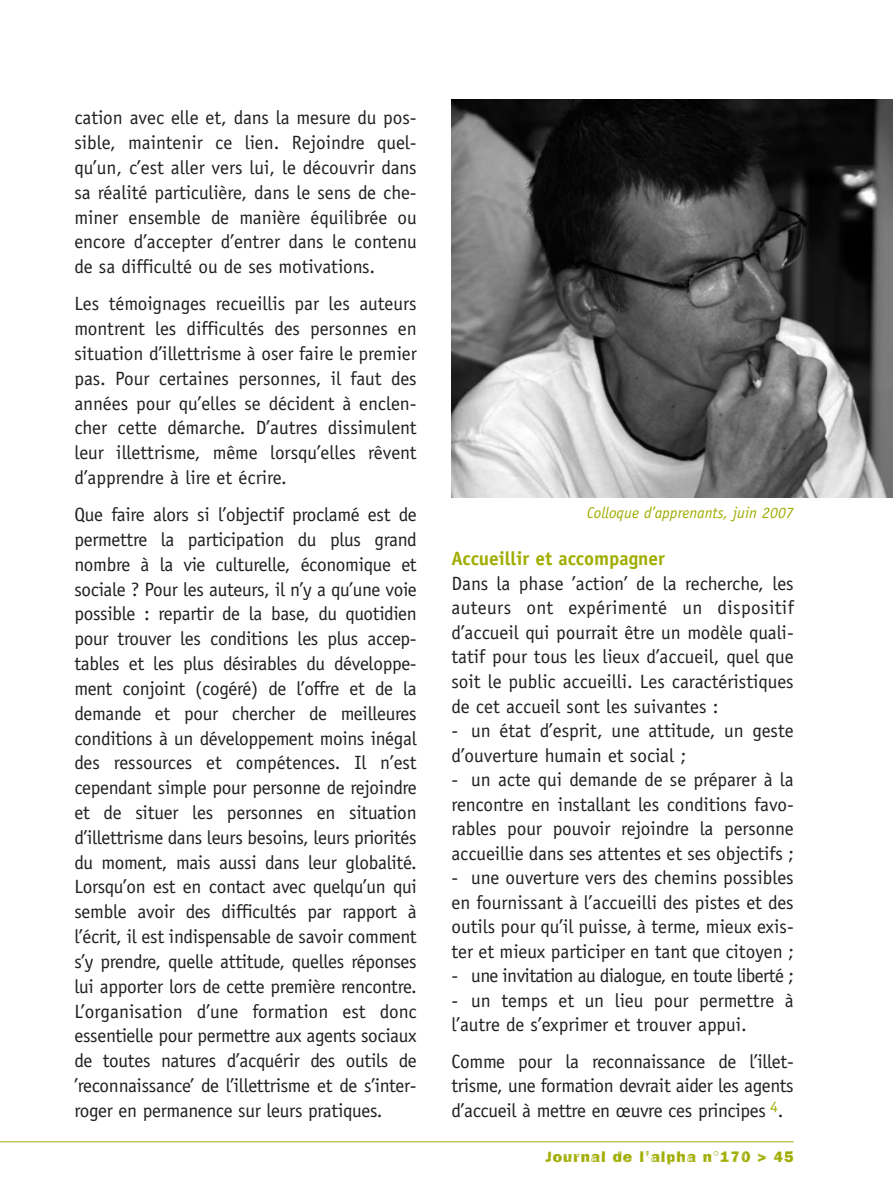
<style>
.page{position:relative;width:893px;height:1191px;background:#fff}
.page>*{position:absolute;margin:0;border:0;box-sizing:border-box;transform-origin:0 0}
.t1{font:19.25px/24.8px "Officina Sans Std";letter-spacing:-.005em;color:#231f20;text-align:justify}
.t2{font:19.25px "Officina Sans Std";letter-spacing:-.03em;color:#231f20}
.t3{font:700 19.25px "Officina Sans Std";color:#a0ad00}
.t4{font:italic 15.75px "Officina Sans Std";color:#a0ad00}
.t5{font:15.75px "Frankie";letter-spacing:.06em;color:#a0ad00}
</style>
<div class="page">
<img style="left:451px;top:99px;width:442px;height:398px">
<hr style="left:0;top:1141px;width:794px;height:1px;background:#a0ad00">
<p class="t1" style="left:74px;top:107px;width:344px">cation avec elle et, dans la mesure du pos&shy;sible, maintenir ce lien. Rejoindre quel&shy;qu’un, c’est aller vers lui, le découvrir dans sa réalité particulière, dans le sens de che&shy;miner ensemble de manière équilibrée ou encore d’accepter d’entrer dans le contenu de sa difficulté ou de ses motivations.</p>
<p class="t1" style="left:74px;top:293px;width:344px">Les témoignages recueillis par les auteurs montrent les difficultés des personnes en situation d’illettrisme à oser faire le premier pas. Pour certaines personnes, il faut des années pour qu’elles se décident à enclen&shy;cher cette démarche. D’autres dissimulent leur illettrisme, même lorsqu’elles rêvent d’apprendre à lire et écrire.</p>
<p class="t1" style="left:74px;top:504px;width:344px">Que faire alors si l’objectif proclamé est de permettre la participation du plus grand nombre à la vie culturelle, économique et sociale ? Pour les auteurs, il n’y a qu’une voie possible : repartir de la base, du quotidien pour trouver les conditions les plus accep&shy;tables et les plus désirables du développe&shy;ment conjoint (cogéré) de l’offre et de la demande et pour chercher de meilleures conditions à un développement moins inégal des ressources et compétences. Il n’est cependant simple pour personne de rejoindre et de situer les personnes en situation d’illettrisme dans leurs besoins, leurs priorités du moment, mais aussi dans leur globalité.<br>Lorsqu’on est en contact avec quelqu’un qui semble avoir des difficultés par rapport à l’écrit, il est indispensable de savoir comment s’y prendre, quelle attitude, quelles réponses lui apporter lors de cette première rencontre.<br>L’organisation d’une formation est donc essentielle pour permettre aux agents sociaux de toutes natures d’acquérir des outils de ’reconnaissance’ de l’illettrisme et de s’inter - roger en permanence sur leurs pratiques.</p>
<p class="t4" style="left:587px;top:507px;width:208px">Colloque d’apprenants, juin 2007</p>
<p class="t3" style="left:451px;top:551px;width:215px">Accueillir et accompagner</p>
<p class="t1" style="left:451px;top:573px;width:344px">Dans la phase ’action’ de la recherche, les auteurs ont expérimenté un dispositif d’accueil qui pourrait être un modèle quali&shy;tatif pour tous les lieux d’accueil, quel que soit le public accueilli. Les caractéristiques de cet accueil sont les suivantes :</p>
<p class="t1" style="left:451px;top:720px;width:344px">- un état d’esprit, une attitude, un geste d’ouverture humain et social ;</p>
<p class="t1" style="left:451px;top:769px;width:344px">- un acte qui demande de se préparer à la rencontre en installant les conditions favo&shy;rables pour pouvoir rejoindre la personne accueillie dans ses attentes et ses objectifs ;</p>
<p class="t1" style="left:451px;top:867px;width:344px">- une ouverture vers des chemins possibles en fournissant à l’accueilli des pistes et des outils pour qu’il puisse, à terme, mieux exis&shy;ter et mieux participer en tant que citoyen ;</p>
<p class="t2" style="left:451px;top:968px;width:344px">- une invitation au dialogue, en toute liberté ;</p>
<p class="t1" style="left:451px;top:989px;width:344px">- un temps et un lieu pour permettre à l’autre de s’exprimer et trouver appui.</p>
<p class="t1" style="left:451px;top:1050px;width:344px">Comme pour la reconnaissance de l’illet - trisme, une formation devrait aider les agents d’accueil à mettre en œuvre ces principes <sup>4</sup>.</p>
<p class="t5" style="left:545px;top:1151px;width:250px">Journal de l’alpha n°170 &gt; 45</p>
</div>
